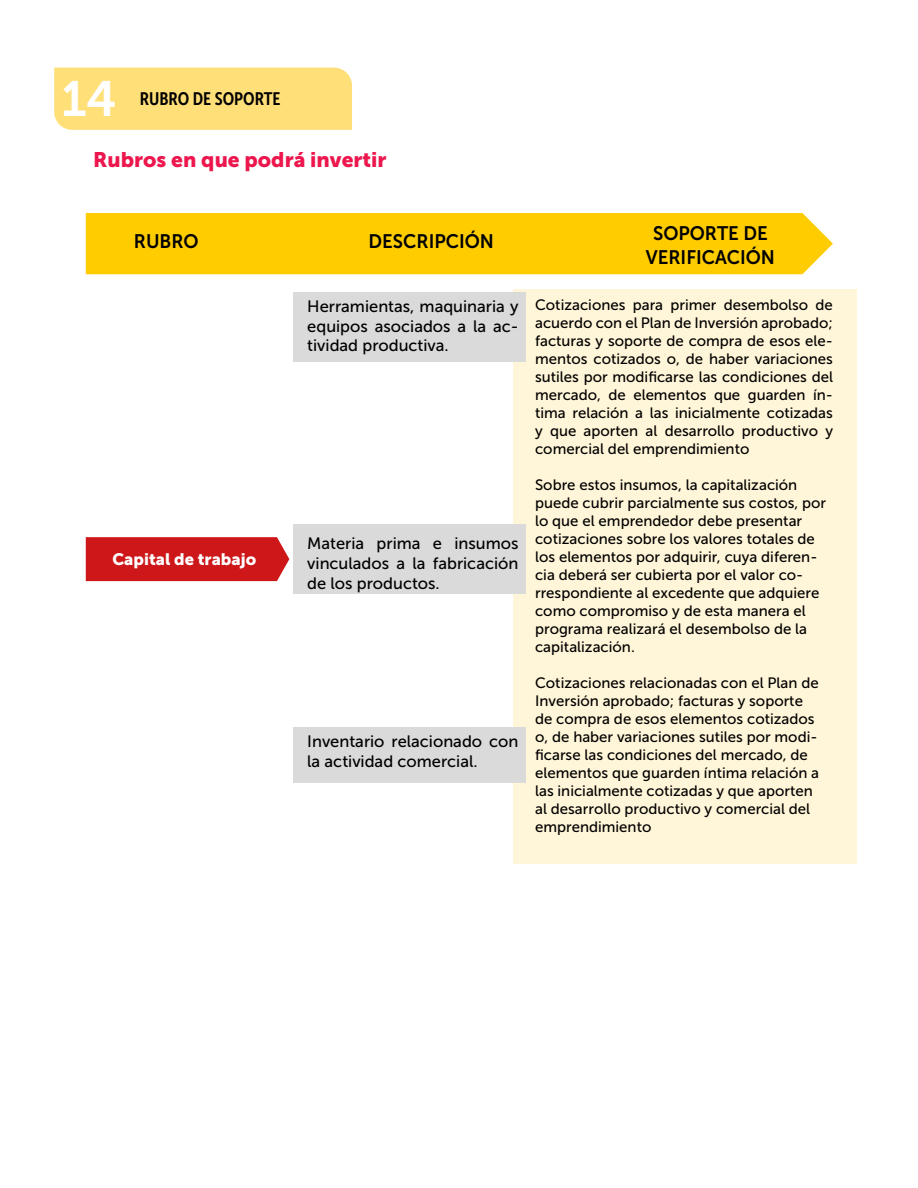
<style>
.page{position:relative;width:918px;height:1188px;background:#fff}
.page>*{position:absolute;margin:0;border:0;box-sizing:border-box;transform-origin:0 0}
.t1{font:49.5px "Museo Sans 700";color:#fff}
.t2{font:21px "Museo Sans 900";color:#ed174d}
.t3{font:19.5px/23.7px "Museo Sans 700";color:#000;text-align:center;scale:.95 1}
.t4{font:18px "Museo Sans Cond 700";color:#000}
.t5{font:16.5px/19.8px "Museo Sans 500";color:#000;text-align:justify}
.t6{font:16.5px "Museo Sans 900";color:#fff}
.t7{font:15px/18px "Museo Sans 500";color:#000}
</style>
<div class="page">
<div style="left:513px;top:289px;width:344px;height:575px;background:#fff5d8"></div>
<div style="left:293px;top:292px;width:232px;height:70px;background:#dadada"></div>
<div style="left:293px;top:524px;width:232px;height:70px;background:#dadada"></div>
<div style="left:293px;top:727px;width:232px;height:56px;background:#dadada"></div>
<div style="left:86px;top:213px;width:747px;height:61px;background:#fc0"></div>
<div style="left:86px;top:537px;width:203px;height:44px;background:#cd1719"></div>
<div style="left:54px;top:68px;width:298px;height:62px;background:#ffdf78"></div>
<h1 class="t1" style="left:62px;top:71px;width:57px">14</h1>
<p class="t4" style="left:140px;top:89px;width:142px">RUBRO DE SOPORTE</p>
<h2 class="t2" style="left:93px;top:147px;width:295px">Rubros en que podrá invertir</h2>
<h3 class="t3" style="left:134px;top:230px;width:70px">RUBRO</h3>
<h3 class="t3" style="left:369px;top:230px;width:133px">DESCRIPCIÓN</h3>
<h3 class="t3" style="left:646px;top:221px;width:137px">SOPORTE DE<br>VERIFICACIÓN</h3>
<p class="t5" style="left:307px;top:296px;width:213px">Herramientas, maquinaria y equipos asociados a la ac&shy;tividad productiva.</p>
<p class="t7" style="left:535px;top:296px;width:299px;text-align:justify">Cotizaciones para primer desembolso de acuerdo con el Plan de Inversión aprobado; facturas y soporte de compra de esos ele&shy;mentos cotizados o, de haber variaciones sutiles por modificarse las condiciones del mercado, de elementos que guarden ín&shy;tima relación a las inicialmente cotizadas y que aporten al desarrollo productivo y comercial del emprendimiento</p>
<p class="t7" style="left:535px;top:476px;width:293px">Sobre estos insumos, la capitalización puede cubrir parcialmente sus costos, por lo que el emprendedor debe presentar cotizaciones sobre los valores totales de los elementos por adquirir, cuya diferen&shy;cia deberá ser cubierta por el valor co&shy;rrespondiente al excedente que adquiere como compromiso y de esta manera el programa realizará el desembolso de la capitalización.</p>
<p class="t7" style="left:535px;top:674px;width:286px">Cotizaciones relacionadas con el Plan de Inversión aprobado; facturas y soporte de compra de esos elementos cotizados o, de haber variaciones sutiles por modi&shy;ficarse las condiciones del mercado, de elementos que guarden íntima relación a las inicialmente cotizadas y que aporten al desarrollo productivo y comercial del emprendimiento</p>
<p class="t5" style="left:307px;top:534px;width:213px">Materia prima e insumos vinculados a la fabricación de los productos.</p>
<p class="t6" style="left:112px;top:550px;width:145px">Capital de trabajo</p>
<p class="t5" style="left:307px;top:732px;width:213px">Inventario relacionado con la actividad comercial.</p>
</div>
